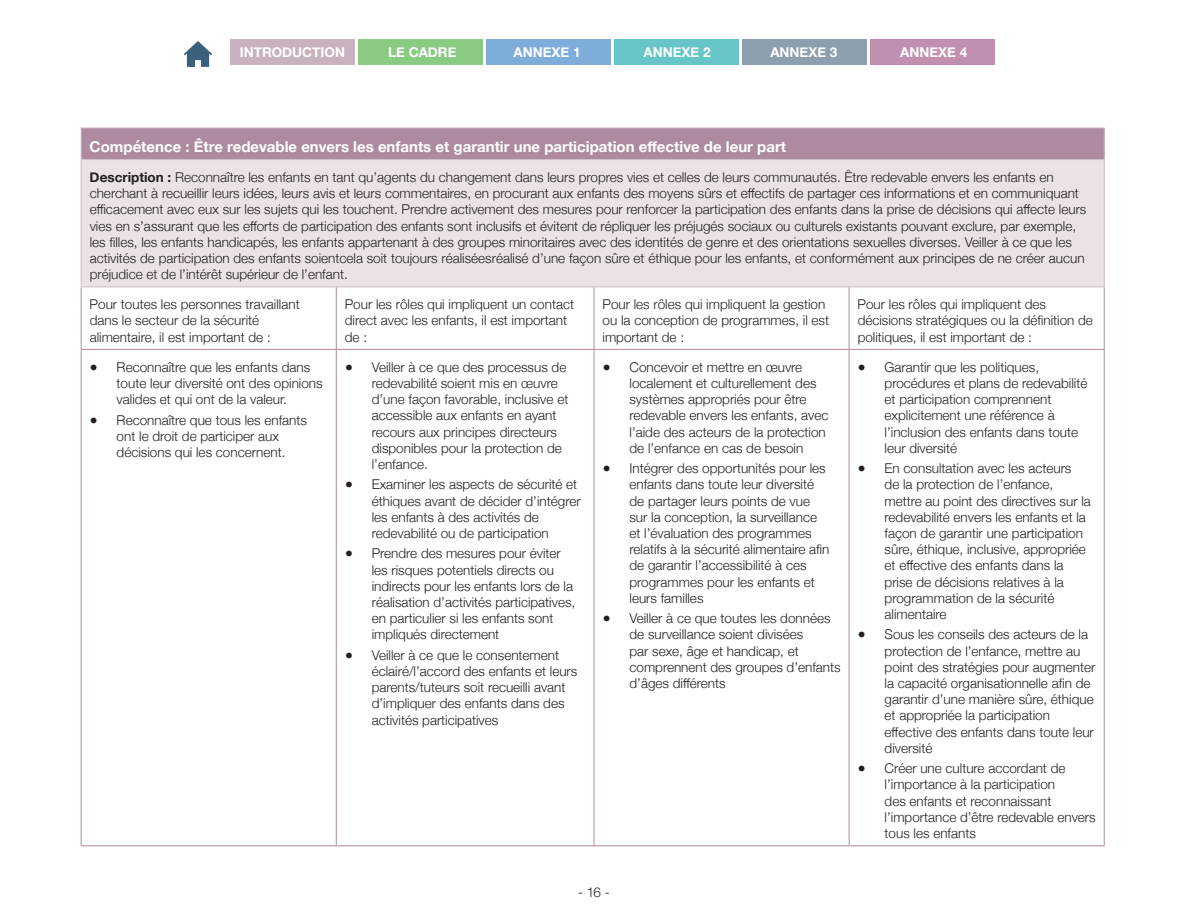
<style>
.page{position:relative;width:1188px;height:918px;background:#fff}
.page>*{position:absolute;margin:0;border:0;box-sizing:border-box;transform-origin:0 0}
.t1{font:700 15px "Helvetica Neue";color:#fff}
.t2{font:300 13.5px/16.2px "Helvetica Neue";color:#231f20}
.t3{font:700 13.5px "Helvetica Neue";color:#fff}
.s1{font-weight:700}
</style>
<div class="page">
<div style="left:614px;top:39px;width:124px;height:26px;background:#68c5c7"></div>
<div style="left:742px;top:39px;width:124px;height:26px;background:#8d9eae"></div>
<div style="left:230px;top:39px;width:125px;height:26px;background:#c9b2bf"></div>
<div style="left:359px;top:39px;width:124px;height:26px;background:#8aca83"></div>
<div style="left:487px;top:39px;width:124px;height:26px;background:#7fadd9"></div>
<div style="left:870px;top:39px;width:124px;height:26px;background:#c190b1"></div>
<svg style="left:184px;top:41px;width:28px;height:26px"></svg>
<div style="left:81px;top:128px;width:1023px;height:32px;background:#ae8aa0"></div>
<div style="left:81px;top:160px;width:1023px;height:127px;background:#eae2e6"></div>
<hr style="left:1104px;top:128px;width:1px;height:31px;background:#d0bdc8">
<hr style="left:1104px;top:160px;width:1px;height:127px;background:#d0bdc8">
<hr style="left:81px;top:287px;width:1px;height:62px;background:#ae8aa0">
<hr style="left:336px;top:287px;width:1px;height:62px;background:#ae8aa0">
<hr style="left:594px;top:287px;width:1px;height:62px;background:#ae8aa0">
<hr style="left:849px;top:287px;width:1px;height:62px;background:#ae8aa0">
<hr style="left:1104px;top:287px;width:1px;height:62px;background:#ae8aa0">
<hr style="left:81px;top:350px;width:1px;height:495px;background:#ae8aa0">
<hr style="left:336px;top:350px;width:1px;height:495px;background:#ae8aa0">
<hr style="left:594px;top:350px;width:1px;height:495px;background:#ae8aa0">
<hr style="left:849px;top:350px;width:1px;height:495px;background:#ae8aa0">
<hr style="left:1104px;top:350px;width:1px;height:495px;background:#ae8aa0">
<hr style="left:81px;top:349px;width:255px;height:1px;background:#ae8aa0">
<hr style="left:336px;top:349px;width:258px;height:1px;background:#ae8aa0">
<hr style="left:594px;top:349px;width:255px;height:1px;background:#ae8aa0">
<hr style="left:849px;top:349px;width:256px;height:1px;background:#ae8aa0">
<hr style="left:81px;top:845px;width:255px;height:1px;background:#ae8aa0">
<hr style="left:336px;top:845px;width:258px;height:1px;background:#ae8aa0">
<hr style="left:594px;top:845px;width:255px;height:1px;background:#ae8aa0">
<hr style="left:849px;top:845px;width:256px;height:1px;background:#ae8aa0">
<hr style="left:81px;top:128px;width:255px;height:1px;background:#d0bdc8">
<hr style="left:81px;top:128px;width:1px;height:31px;background:#d0bdc8">
<hr style="left:336px;top:128px;width:258px;height:1px;background:#d0bdc8">
<hr style="left:594px;top:128px;width:255px;height:1px;background:#d0bdc8">
<hr style="left:849px;top:128px;width:256px;height:1px;background:#d0bdc8">
<hr style="left:81px;top:159px;width:255px;height:1px;background:#d0bdc8">
<hr style="left:81px;top:160px;width:1px;height:127px;background:#d0bdc8">
<hr style="left:336px;top:159px;width:258px;height:1px;background:#d0bdc8">
<hr style="left:594px;top:159px;width:255px;height:1px;background:#d0bdc8">
<hr style="left:849px;top:159px;width:256px;height:1px;background:#d0bdc8">
<hr style="left:81px;top:287px;width:255px;height:1px;background:#d0bdc8">
<hr style="left:336px;top:287px;width:258px;height:1px;background:#d0bdc8">
<hr style="left:594px;top:287px;width:255px;height:1px;background:#d0bdc8">
<hr style="left:849px;top:287px;width:256px;height:1px;background:#d0bdc8">
<p class="t3" style="left:240px;top:41px;width:107px">INTRODUCTION</p>
<p class="t3" style="left:388px;top:41px;width:70px">LE CADRE</p>
<p class="t3" style="left:514px;top:41px;width:69px">ANNEXE 1</p>
<p class="t3" style="left:644px;top:41px;width:69px">ANNEXE 2</p>
<p class="t3" style="left:770px;top:41px;width:69px">ANNEXE 3</p>
<p class="t3" style="left:900px;top:41px;width:69px">ANNEXE 4</p>
<p class="t1" style="left:90px;top:135px;width:698px">Compétence : Être redevable envers les enfants et garantir une participation effective de leur part</p>
<p class="t2" style="left:90px;top:168px;width:998px"><span class="s1">Description :</span> Reconnaître les enfants en tant qu’agents du changement dans leurs propres vies et celles de leurs communautés. Être redevable envers les enfants en cherchant à recueillir leurs idées, leurs avis et leurs commentaires, en procurant aux enfants des moyens sûrs et effectifs de partager ces informations et en communiquant efficacement avec eux sur les sujets qui les touchent. Prendre activement des mesures pour renforcer la participation des enfants dans la prise de décisions qui affecte leurs vies en s’assurant que les efforts de participation des enfants sont inclusifs et évitent de répliquer les préjugés sociaux ou culturels existants pouvant exclure, par exemple, les filles, les enfants handicapés, les enfants appartenant à des groupes minoritaires avec des identités de genre et des orientations sexuelles diverses. Veiller à ce que les activités de participation des enfants soientcela soit toujours réaliséesréalisé d’une façon sûre et éthique pour les enfants, et conformément aux principes de ne créer aucun préjudice et de l’intérêt supérieur de l’enfant.</p>
<p class="t2" style="left:90px;top:295px;width:212px">Pour toutes les personnes travaillant dans le secteur de la sécurité alimentaire, il est important de :</p>
<p class="t2" style="left:345px;top:295px;width:231px">Pour les rôles qui impliquent un contact direct avec les enfants, il est important de :</p>
<p class="t2" style="left:603px;top:295px;width:228px">Pour les rôles qui impliquent la gestion ou la conception de programmes, il est important de :</p>
<p class="t2" style="left:858px;top:295px;width:237px">Pour les rôles qui impliquent des décisions stratégiques ou la définition de politiques, il est important de :</p>
<p class="t2" style="left:117px;top:358px;width:208px;text-indent:-27px">● Reconnaître que les enfants dans toute leur diversité ont des opinions valides et qui ont de la valeur.</p>
<p class="t2" style="left:90px;top:411px;width:219px;text-align:center">● Reconnaître que tous les enfants ont le droit de participer aux décisions qui les concernent.</p>
<p class="t2" style="left:372px;top:358px;width:198px;text-indent:-27px">● Veiller à ce que des processus de redevabilité soient mis en œuvre d’une façon favorable, inclusive et accessible aux enfants en ayant recours aux principes directeurs disponibles pour la protection de l’enfance.</p>
<p class="t2" style="left:372px;top:475px;width:210px;text-indent:-27px">● Examiner les aspects de sécurité et éthiques avant de décider d’intégrer les enfants à des activités de redevabilité ou de participation</p>
<p class="t2" style="left:372px;top:545px;width:205px;text-indent:-27px">● Prendre des mesures pour éviter les risques potentiels directs ou indirects pour les enfants lors de la réalisation d’activités participatives, en particulier si les enfants sont impliqués directement</p>
<p class="t2" style="left:372px;top:646px;width:207px;text-indent:-27px">● Veiller à ce que le consentement éclairé/l’accord des enfants et leurs parents/tuteurs soit recueilli avant d’impliquer des enfants dans des activités participatives</p>
<p class="t2" style="left:630px;top:358px;width:201px;text-indent:-27px">● Concevoir et mettre en œuvre localement et culturellement des systèmes appropriés pour être redevable envers les enfants, avec l’aide des acteurs de la protection de l’enfance en cas de besoin</p>
<p class="t2" style="left:630px;top:459px;width:202px;text-indent:-27px">● Intégrer des opportunités pour les enfants dans toute leur diversité de partager leurs points de vue sur la conception, la surveillance et l’évaluation des programmes relatifs à la sécurité alimentaire afin de garantir l’accessibilité à ces programmes pour les enfants et leurs familles</p>
<p class="t2" style="left:630px;top:609px;width:213px;text-indent:-27px">● Veiller à ce que toutes les données de surveillance soient divisées<br>par sexe, âge et handicap, et comprennent des groupes d’enfants d’âges différents</p>
<p class="t2" style="left:885px;top:358px;width:204px;text-indent:-27px">● Garantir que les politiques, procédures et plans de redevabilité et participation comprennent explicitement une référence à l’inclusion des enfants dans toute leur diversité</p>
<p class="t2" style="left:885px;top:459px;width:208px;text-indent:-27px">● En consultation avec les acteurs<br>de la protection de l’enfance, mettre au point des directives sur la redevabilité envers les enfants et la façon de garantir une participation sûre, éthique, inclusive, appropriée et effective des enfants dans la prise de décisions relatives à la programmation de la sécurité alimentaire</p>
<p class="t2" style="left:885px;top:626px;width:212px;text-indent:-27px">● Sous les conseils des acteurs de la protection de l’enfance, mettre au point des stratégies pour augmenter la capacité organisationnelle afin de garantir d’une manière sûre, éthique et appropriée la participation effective des enfants dans toute leur diversité</p>
<p class="t2" style="left:885px;top:759px;width:213px;text-indent:-27px">● Créer une culture accordant de l’importance à la participation<br>des enfants et reconnaissant l’importance d’être redevable envers tous les enfants</p>
<p class="t2" style="left:578px;top:883px;width:33px">- 16 -</p>
</div>
